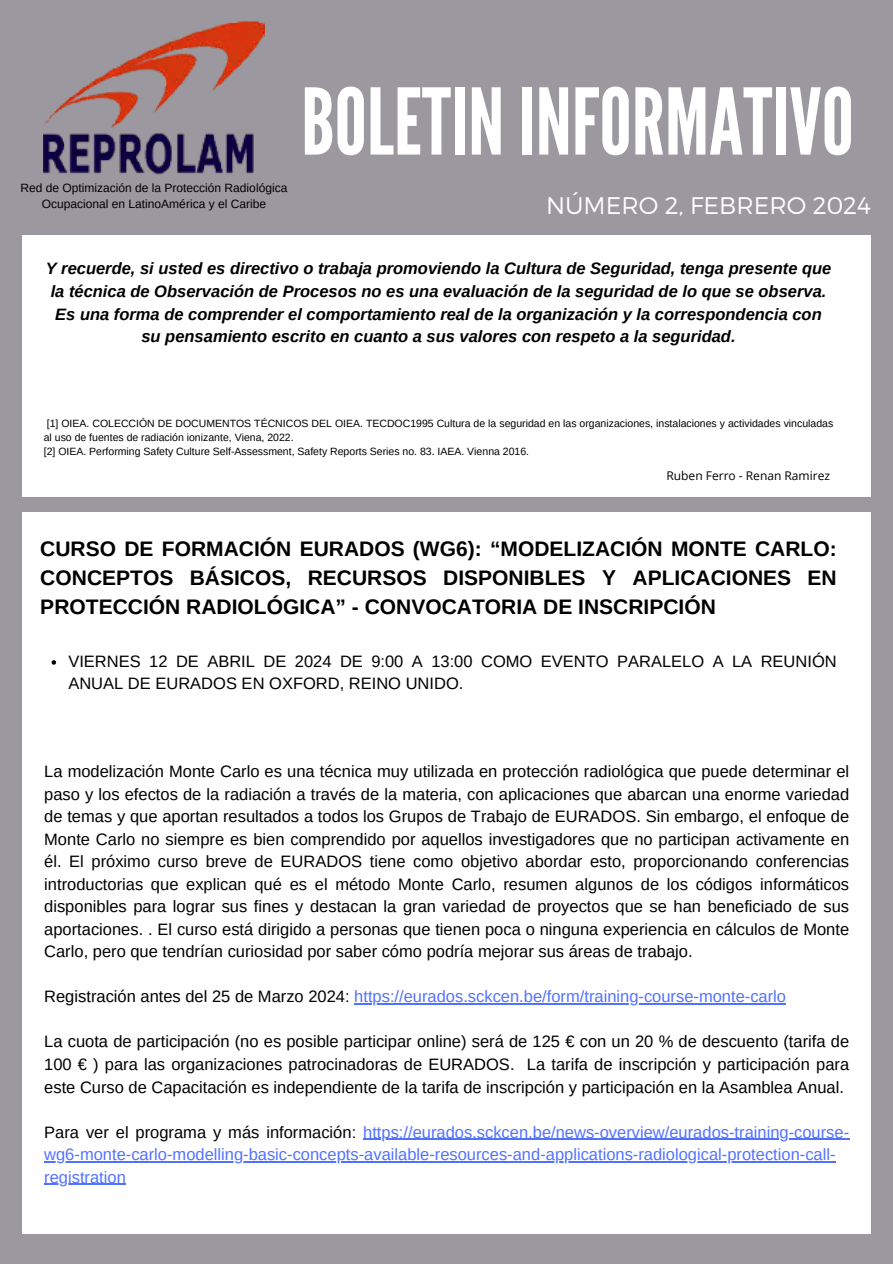
<style>
.page{position:relative;width:893px;height:1264px;background:#fff}
.page>*{position:absolute;margin:0;border:0;box-sizing:border-box;transform-origin:0 0}
.t1{font:91.5px "League Gothic";color:#fff}
.t2{font:300 24px "Montserrat";color:#fff}
.t3{font:700 21px/29.2px "Arimo";color:#000;text-align:justify}
.t4{font:16.5px/22.5px "Arimo";color:#000}
.t5{font:16.5px/22.5px "Arimo";color:#5271ff}
.t6{font:italic 700 16.5px/22.8px "Arimo";color:#000;text-align:center}
.t7{font:12px/16px "Arimo";color:#000;text-align:center}
.t8{font:12px "Open Sans";color:#000}
.t9{font:10.5px/14px "Arimo";color:#000}
.s1{color:#000}
</style>
<div class="page">
<div style="left:0;top:0;width:892px;height:1263px;background:#9b999f"></div>
<img style="left:44px;top:21px;width:220px;height:154px">
<div style="left:22px;top:235px;width:848px;height:261px;background:#fff"></div>
<div style="left:22px;top:512px;width:848px;height:721px;background:#fff"></div>
<svg style="left:52px;top:660px;width:4px;height:4px"></svg>
<hr style="left:354px;top:1003px;width:432px;height:1px;background:#5271ff">
<hr style="left:363px;top:1138px;width:486px;height:1px;background:#5271ff">
<hr style="left:44px;top:1161px;width:791px;height:1px;background:#5271ff">
<hr style="left:44px;top:1183px;width:82px;height:1px;background:#5271ff">
<h6 class="t7" style="left:21px;top:180px;width:268px">Red de Optimización de la Protección Radiológica<br>Ocupacional en LatinoAmérica y el Caribe</h6>
<h1 class="t1" style="left:301px;top:69px;width:554px">BOLETININFORMATIVO</h1>
<h2 class="t2" style="left:546px;top:190px;width:326px">NÚMERO 2, FEBRERO 2024</h2>
<h4 class="t6" style="left:46px;top:257px;width:787px">Y recuerde, si usted es directivo o trabaja promoviendo la Cultura de Seguridad, tenga presente que la técnica de Observación de Procesos no es una evaluación de la seguridad de lo que se observa.<br>Es una forma de comprender el comportamiento real de la organización y la correspondencia con su pensamiento escrito en cuanto a sus valores con respeto a la seguridad.</h4>
<p class="t9" style="left:44px;top:416px;width:791px">[1] OIEA. COLECCIÓN DE DOCUMENTOS TÉCNICOS DEL OIEA. TECDOC1995 Cultura de la seguridad en las organizaciones, instalaciones y actividades vinculadas al uso de fuentes de radiación ionizante, Viena, 2022.</p>
<p class="t9" style="left:44px;top:444px;width:487px">[2] OIEA. Performing Safety Culture Self-Assessment, Safety Reports Series no. 83. IAEA. Vienna 2016.</p>
<p class="t8" style="left:666px;top:467px;width:165px">Ruben Ferro - Renan Ramirez</p>
<h6 class="t3" style="left:40px;top:533px;width:797px">CURSO DE FORMACIÓN EURADOS (WG6): “MODELIZACIÓN MONTE CARLO:<br>CONCEPTOS BÁSICOS, RECURSOS DISPONIBLES Y APLICACIONES EN PROTECCIÓN RADIOLÓGICA” - CONVOCATORIA DE INSCRIPCIÓN</h6>
<h3 class="t4" style="left:68px;top:650px;width:769px">VIERNES 12 DE ABRIL DE 2024 DE 9:00 A 13:00 COMO EVENTO PARALELO A LA REUNIÓN<br>ANUAL DE EURADOS EN OXFORD, REINO UNIDO.</h3>
<h5 class="t4" style="left:44px;top:760px;width:806px;text-align:justify">La modelización Monte Carlo es una técnica muy utilizada en protección radiológica que puede determinar el paso y los efectos de la radiación a través de la materia, con aplicaciones que abarcan una enorme variedad de temas y que aportan resultados a todos los Grupos de Trabajo de EURADOS. Sin embargo, el enfoque de Monte Carlo no siempre es bien comprendido por aquellos investigadores que no participan activamente en él. El próximo curso breve de EURADOS tiene como objetivo abordar esto, proporcionando conferencias introductorias que explican qué es el método Monte Carlo, resumen algunos de los códigos informáticos disponibles para lograr sus fines y destacan la gran variedad de proyectos que se han beneficiado de sus aportaciones. . El curso está dirigido a personas que tienen poca o ninguna experiencia en cálculos de Monte Carlo, pero que tendrían curiosidad por saber cómo podría mejorar sus áreas de trabajo.</h5>
<h5 class="t5" style="left:44px;top:985px;width:743px"><span class="s1">Registración antes del 25 de Marzo 2024:</span> https://eurados.sckcen.be/form/training-course-monte-carlo</h5>
<h5 class="t4" style="left:44px;top:1030px;width:806px">La cuota de participación (no es posible participar online) será de 125 € con un 20 % de descuento (tarifa de</h5>
<h5 class="t4" style="left:44px;top:1052px;width:806px">100 € ) para las organizaciones patrocinadoras de EURADOS. La tarifa de inscripción y participación para este Curso de Capacitación es independiente de la tarifa de inscripción y participación en la Asamblea Anual.</h5>
<h5 class="t5" style="left:44px;top:1120px;width:806px"><span class="s1">Para ver el programa y más información:</span> https://eurados.sckcen.be/news-overview/eurados-training-course&shy;wg6-monte-carlo-modelling-basic-concepts-available-resources-and-applications-radiological-protection-call&shy;registration</h5>
</div>
